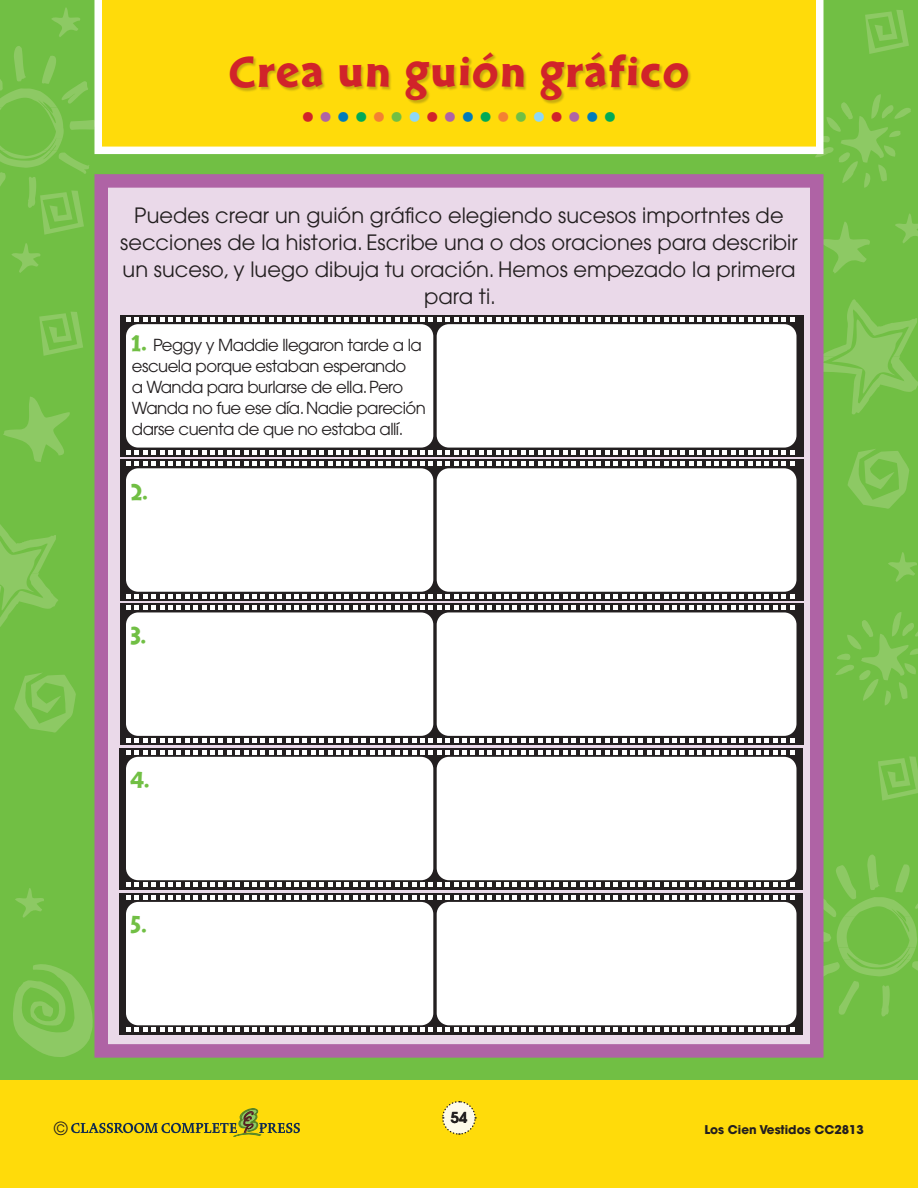
<style>
.page{position:relative;width:918px;height:1188px;background:#fff}
.page>*{position:absolute;margin:0;border:0;box-sizing:border-box;transform-origin:0 0}
.TG_Main_Header{font:46.5px "Cal Sans Heavy KB";letter-spacing:.035em;color:#d1232a}
.t1{font:700 42px "Futura";color:#d1232a}
.body_copy_AG_12_15{font:24px "Cal Sans Heavy KB";color:#71bf44}
.body_copy_AG_12_15-2{font:21px/27px "Avant Garde";color:#231f20;text-align:center}
.t2{font:18px "Avant Garde";color:#231f20}
.body_copy_AG_12_15-3{font:16.5px/21px "Avant Garde";letter-spacing:-.03em;color:#231f20}
.t3{font:600 15px "Avant Garde";color:#231f20}
.t4{font:700 12px "Avant Garde";color:#231f20}
.s1{color:#af63a5}
.s2{color:#007bba}
.s3{color:#00aa56}
.s4{color:#f48032}
.s5{color:#71bf44}
.s6{color:#8dd7f7}
.s7{font-family:"Cal Sans Heavy KB";font-size:24px;color:#71bf44}
</style>
<div class="page">
<div style="left:0;top:1080px;width:918px;height:108px;background:#ffdb0a"></div>
<svg style="left:71px;top:1109px;width:229px;height:28px"></svg>
<svg style="left:442px;top:1101px;width:35px;height:34px"></svg>
<div style="left:0;top:0;width:918px;height:1080px;background:#71bf44"></div>
<svg style="left:824px;top:299px;width:94px;height:116px"></svg>
<svg style="left:848px;top:449px;width:61px;height:60px"></svg>
<svg style="left:836px;top:612px;width:82px;height:93px"></svg>
<svg style="left:878px;top:756px;width:40px;height:45px"></svg>
<svg style="left:888px;top:552px;width:29px;height:30px"></svg>
<svg style="left:895px;top:213px;width:23px;height:30px"></svg>
<svg style="left:827px;top:94px;width:84px;height:94px"></svg>
<svg style="left:865px;top:10px;width:44px;height:44px"></svg>
<svg style="left:824px;top:222px;width:46px;height:51px"></svg>
<svg style="left:13px;top:964px;width:80px;height:93px"></svg>
<svg style="left:14px;top:673px;width:62px;height:60px"></svg>
<svg style="left:3px;top:397px;width:67px;height:65px"></svg>
<svg style="left:51px;top:8px;width:29px;height:29px"></svg>
<svg style="left:11px;top:243px;width:30px;height:30px"></svg>
<svg style="left:0;top:46px;width:91px;height:189px"></svg>
<svg style="left:0;top:524px;width:58px;height:103px"></svg>
<svg style="left:39px;top:312px;width:44px;height:44px"></svg>
<svg style="left:15px;top:888px;width:29px;height:30px"></svg>
<svg style="left:91px;top:0;width:736px;height:157px;background:#f9dc1f"></svg>
<div style="left:94px;top:174px;width:730px;height:884px;background:#ead9e9;border:14px solid #af63a5"></div>
<div style="left:120px;top:315px;width:683px;height:142px;background:#231f20"></div>
<div style="left:120px;top:603px;width:683px;height:142px;background:#231f20"></div>
<svg style="left:119px;top:748px;width:683px;height:141px;background:#2a2728"></svg>
<svg style="left:119px;top:893px;width:683px;height:141px;background:#2e2a2b"></svg>
<div style="left:120px;top:459px;width:683px;height:142px;background:#231f20"></div>
<div style="left:231px;top:53px;width:461px;height:51px;background:#231f20;opacity:.25"></div>
<div style="left:128px;top:326px;width:304px;height:120px;background:#fff;border-radius:10px"></div>
<div style="left:126px;top:324px;width:307px;height:124px;border:4px solid #fff;border-radius:10px"></div>
<div style="left:128px;top:470px;width:304px;height:120px;background:#fff;border-radius:10px"></div>
<div style="left:126px;top:468px;width:307px;height:124px;border:4px solid #fff;border-radius:10px"></div>
<div style="left:128px;top:614px;width:304px;height:120px;background:#fff;border-radius:10px"></div>
<div style="left:126px;top:612px;width:307px;height:124px;border:4px solid #fff;border-radius:10px"></div>
<div style="left:128px;top:759px;width:304px;height:119px;background:#fff;border-radius:10px"></div>
<div style="left:126px;top:757px;width:307px;height:123px;border:4px solid #fff;border-radius:10px"></div>
<div style="left:128px;top:904px;width:304px;height:120px;background:#fff;border-radius:10px"></div>
<div style="left:126px;top:902px;width:307px;height:123px;border:4px solid #fff;border-radius:10px"></div>
<div style="left:438px;top:470px;width:357px;height:120px;background:#fff;border-radius:10px"></div>
<div style="left:437px;top:468px;width:360px;height:124px;border:4px solid #fff;border-radius:10px"></div>
<div style="left:438px;top:326px;width:357px;height:120px;background:#fff;border-radius:10px"></div>
<div style="left:437px;top:324px;width:360px;height:124px;border:4px solid #fff;border-radius:10px"></div>
<div style="left:438px;top:614px;width:357px;height:120px;background:#fff;border-radius:10px"></div>
<div style="left:437px;top:612px;width:360px;height:124px;border:4px solid #fff;border-radius:10px"></div>
<div style="left:438px;top:759px;width:357px;height:119px;background:#fff;border-radius:10px"></div>
<div style="left:437px;top:757px;width:360px;height:123px;border:4px solid #fff;border-radius:10px"></div>
<div style="left:438px;top:904px;width:357px;height:120px;background:#fff;border-radius:10px"></div>
<div style="left:437px;top:902px;width:360px;height:123px;border:4px solid #fff;border-radius:10px"></div>
<svg style="left:126px;top:317px;width:669px;height:5px"></svg>
<svg style="left:126px;top:450px;width:669px;height:5px"></svg>
<svg style="left:126px;top:461px;width:669px;height:5px"></svg>
<svg style="left:126px;top:594px;width:669px;height:5px"></svg>
<svg style="left:126px;top:605px;width:669px;height:5px"></svg>
<svg style="left:126px;top:738px;width:669px;height:5px"></svg>
<svg style="left:126px;top:750px;width:669px;height:5px;background:#a6a4a5"></svg>
<svg style="left:126px;top:855px;width:792px;height:162px"></svg>
<svg style="left:126px;top:1027px;width:669px;height:5px;background:#a6a4a5"></svg>
<p class="TG_Main_Header" style="left:229px;top:45px;width:462px">Crea un guión gráfico</p>
<p class="t1" style="left:301px;top:78px;width:318px">.<span class="s1">.</span><span class="s2">.</span><span class="s3">.</span><span class="s4">.</span><span class="s5">.</span><span class="s6">.</span>.<span class="s1">.</span><span class="s2">.</span><span class="s3">.</span><span class="s4">.</span><span class="s5">.</span><span class="s6">.</span>.<span class="s1">.</span><span class="s2">.</span><span class="s3">.</span></p>
<p class="body_copy_AG_12_15-2" style="left:120px;top:202px;width:679px">Puedes crear un guión gráfico elegiendo sucesos importntes de secciones de la historia. Escribe una o dos oraciones para describir un suceso, y luego dibuja tu oración. Hemos empezado la primera para ti.</p>
<p class="body_copy_AG_12_15-3" style="left:132px;top:334px;width:296px"><span class="s7">1.</span> Peggy y Maddie llegaron tarde a la escuela porque estaban esperando<br>a Wanda para burlarse de ella. Pero Wanda no fue ese día. Nadie pareción darse cuenta de que no estaba allí.</p>
<p class="body_copy_AG_12_15" style="left:130px;top:478px;width:19px">2.</p>
<p class="body_copy_AG_12_15" style="left:130px;top:622px;width:17px">3.</p>
<p class="body_copy_AG_12_15" style="left:130px;top:766px;width:21px">4.</p>
<p class="body_copy_AG_12_15" style="left:130px;top:911px;width:18px">5.</p>
<p class="t3" style="left:451px;top:1108px;width:18px">54</p>
<p class="t2" style="left:54px;top:1117px;width:15px">©</p>
<p class="t4" style="left:704px;top:1122px;width:161px">Los Cien Vestidos CC2813</p>
</div>
